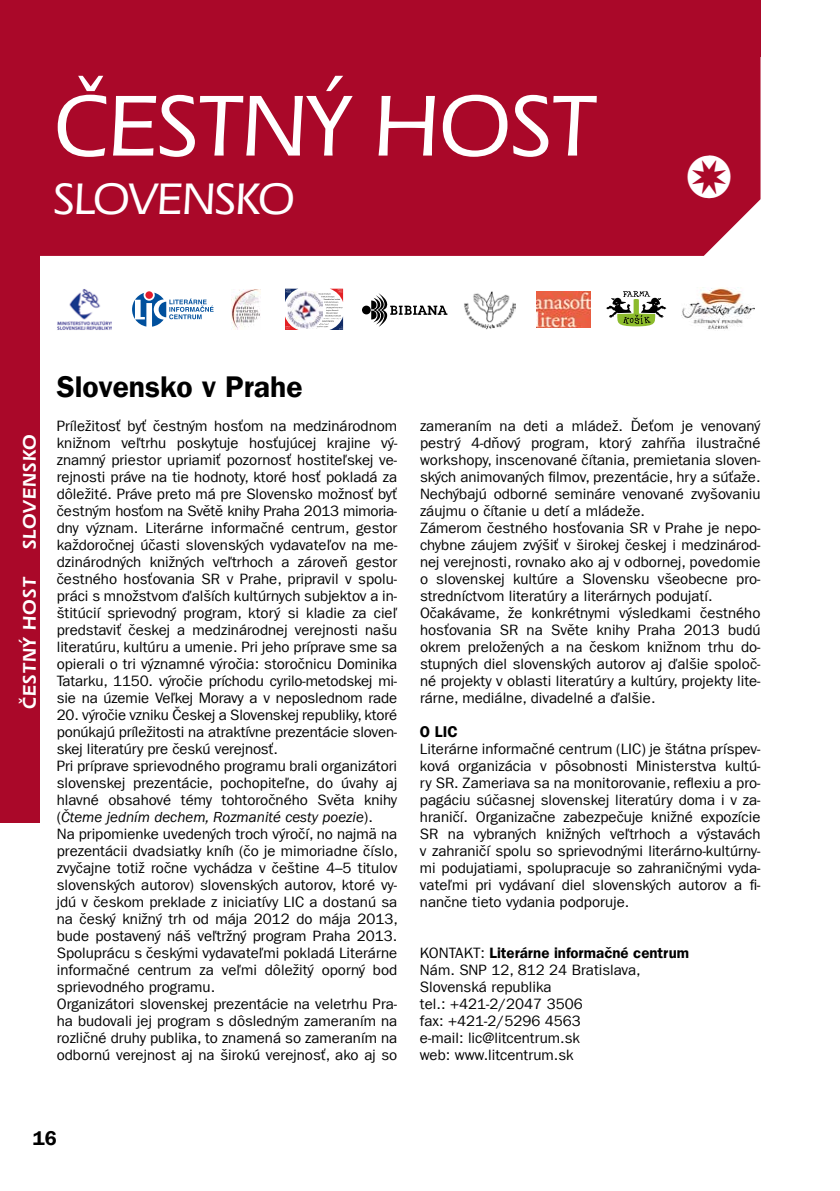
<style>
.page{position:relative;width:840px;height:1191px;background:#fff}
.page>*{position:absolute;margin:0;border:0;box-sizing:border-box;transform-origin:0 0}
.t1{font:500 90px "Eras IT Cby BTCE";color:#fff}
.t2{font:500 46px "Eras IT Cby BTCE";color:#fff}
.t3{font:30px "Franklin Gothic LT Com Dm";color:#000}
.t4{font:30px "PIKTO";color:#fff}
.t5{font:20px "Franklin Gothic LT Com Dm";color:#000}
.t6{font:600 19px "Eras IT Cby BTCE";letter-spacing:.06em;color:#fff}
.t7{font:15.6px "Franklin Gothic LT Com Dm";color:#000}
.t8{font:15px/17px "Franklin Gothic LT Com";color:#000}
.t9{font:15px "Franklin Gothic LT Com Dm";color:#000}
.s1{font-style:italic}
.s2{font-family:"Franklin Gothic LT Com"}
</style>
<div class="page">
<div style="left:0;top:0;width:40px;height:822px;background:#aa0829"></div>
<div style="left:0;top:0;width:760px;height:57px;background:#aa0829"></div>
<div style="left:40px;top:57px;width:720px;height:199px;background:#aa0829"></div>
<div style="left:362px;top:306px;width:8px;height:8px;background:#000;border-radius:50%"></div>
<svg style="left:371px;top:293px;width:76px;height:34px"></svg>
<img style="left:536px;top:292px;width:54px;height:35px">
<img style="left:464px;top:291px;width:51px;height:38px">
<img style="left:57px;top:289px;width:54px;height:41px">
<img style="left:232px;top:289px;width:28px;height:41px">
<svg style="left:606px;top:291px;width:60px;height:35px"></svg>
<svg style="left:132px;top:293px;width:81px;height:34px"></svg>
<div style="left:145px;top:291px;width:8px;height:8px;background:#e31b2b;border-radius:50%"></div>
<img style="left:681px;top:288px;width:73px;height:42px">
<img style="left:287px;top:291px;width:29px;height:37px">
<svg style="left:285px;top:289px;width:13px;height:13px"></svg>
<svg style="left:285px;top:316px;width:13px;height:14px"></svg>
<svg style="left:316px;top:289px;width:27px;height:41px"></svg>
<h1 class="t1" style="left:54px;top:70px;width:543px">ČESTNÝ HOST</h1>
<h2 class="t2" style="left:54px;top:170px;width:242px">SLOVENSKO</h2>
<h3 class="t4" style="left:683px;top:148px;width:51px">1</h3>
<p class="t6" style="left:18px;top:549px;width:117px;rotate:-90deg">SLOVENSKO</p>
<p class="t6" style="left:18px;top:709px;width:133px;rotate:-90deg">ČESTNÝ HOST</p>
<h3 class="t3" style="left:57px;top:369px;width:247px">Slovensko v Prahe</h3>
<p class="t8" style="left:57px;top:417px;width:342px;text-align:justify">Príležitosť byť čestným hosťom na medzinárodnom knižnom veľtrhu poskytuje hosťujúcej krajine vý&shy;znamný priestor upriamiť pozornosť hostiteľskej ve&shy;rejnosti práve na tie hodnoty, ktoré hosť pokladá za dôležité. Práve preto má pre Slovensko možnosť byť čestným hosťom na Světě knihy Praha 2013 mimoria&shy;dny význam. Literárne informačné centrum, gestor každoročnej účasti slovenských vydavateľov na me&shy;dzinárodných knižných veľtrhoch a zároveň gestor čestného hosťovania SR v Prahe, pripravil v spolu&shy;práci s množstvom ďalších kultúrnych subjektov a in&shy;štitúcií sprievodný program, ktorý si kladie za cieľ predstaviť českej a medzinárodnej verejnosti našu literatúru, kultúru a umenie. Pri jeho príprave sme sa opierali o tri významné výročia: storočnicu Dominika Tatarku, 1150. výročie príchodu cyrilo-metodskej mi&shy;sie na územie Veľkej Moravy a v neposlednom rade</p>
<p class="t8" style="left:57px;top:706px;width:342px">20. výročie vzniku Českej a Slovenskej republiky, ktoré ponúkajú príležitosti na atraktívne prezentácie sloven&shy;skej literatúry pre českú verejnosť.<br>Pri príprave sprievodného programu brali organizátori slovenskej prezentácie, pochopiteľne, do úvahy aj hlavné obsahové témy tohtoročného Světa knihy (<span class="s1">Čteme jedním dechem, Rozmanité cesty poezie</span>).<br>Na pripomienke uvedených troch výročí, no najmä na prezentácii dvadsiatky kníh (čo je mimoriadne číslo, zvyčajne totiž ročne vychádza v češtine 4–5 titulov slovenských autorov) slovenských autorov, ktoré vy&shy;jdú v českom preklade z iniciatívy LIC a dostanú sa na český knižný trh od mája 2012 do mája 2013, bude postavený náš veľtržný program Praha 2013.<br>Spoluprácu s českými vydavateľmi pokladá Literárne informačné centrum za veľmi dôležitý oporný bod sprievodného programu.<br>Organizátori slovenskej prezentácie na veletrhu Pra&shy;ha budovali jej program s dôsledným zameraním na rozličné druhy publika, to znamená so zameraním na odbornú verejnost aj na širokú verejnosť, ako aj so</p>
<p class="t8" style="left:420px;top:417px;width:342px">zameraním na deti a mládež. Ďeťom je venovaný pestrý 4-dňový program, ktorý zahŕňa ilustračné workshopy, inscenované čítania, premietania sloven&shy;ských animovaných filmov, prezentácie, hry a súťaže.<br>Nechýbajú odborné semináre venované zvyšovaniu záujmu o čítanie u detí a mládeže.<br>Zámerom čestného hosťovania SR v Prahe je nepo&shy;chybne záujem zvýšiť v širokej českej i medzinárod&shy;nej verejnosti, rovnako ako aj v odbornej, povedomie o slovenskej kultúre a Slovensku všeobecne pro&shy;stredníctvom literatúry a literárnych podujatí.<br>Očakávame, že konkrétnymi výsledkami čestného hosťovania SR na Světe knihy Praha 2013 budú okrem preložených a na českom knižnom trhu do&shy;stupných diel slovenských autorov aj ďalšie spoloč&shy;né projekty v oblasti literatúry a kultúry, projekty lite&shy;rárne, mediálne, divadelné a ďalšie.</p>
<p class="t7" style="left:420px;top:722px;width:39px">O LIC</p>
<p class="t8" style="left:420px;top:740px;width:342px;text-align:justify">Literárne informačné centrum (LIC) je štátna príspev&shy;ková organizácia v pôsobnosti Ministerstva kultú&shy;ry SR. Zameriava sa na monitorovanie, reflexiu a pro&shy;pagáciu súčasnej slovenskej literatúry doma i v za&shy;hraničí. Organizačne zabezpečuje knižné expozície SR na vybraných knižných veľtrhoch a výstavách v zahraničí spolu so sprievodnými literárno-kultúrny&shy;mi podujatiami, spolupracuje so zahraničnými vyda&shy;vateľmi pri vydávaní diel slovenských autorov a fi&shy;nančne tieto vydania podporuje.</p>
<p class="t9" style="left:420px;top:944px;width:270px"><span class="s2">Kontakt :</span> Literárne informačné centrum</p>
<p class="t8" style="left:420px;top:961px;width:222px">Nám. SNP 12, 812 24 Bratislava,<br>Slovenská republika<br>tel.: +421-2/2047 3506<br>fax: +421-2/5296 4563<br>e-mail: lic@litcentrum.sk<br>web: www.litcentrum.sk</p>
<h3 class="t5" style="left:33px;top:1126px;width:25px">16</h3>
</div>
